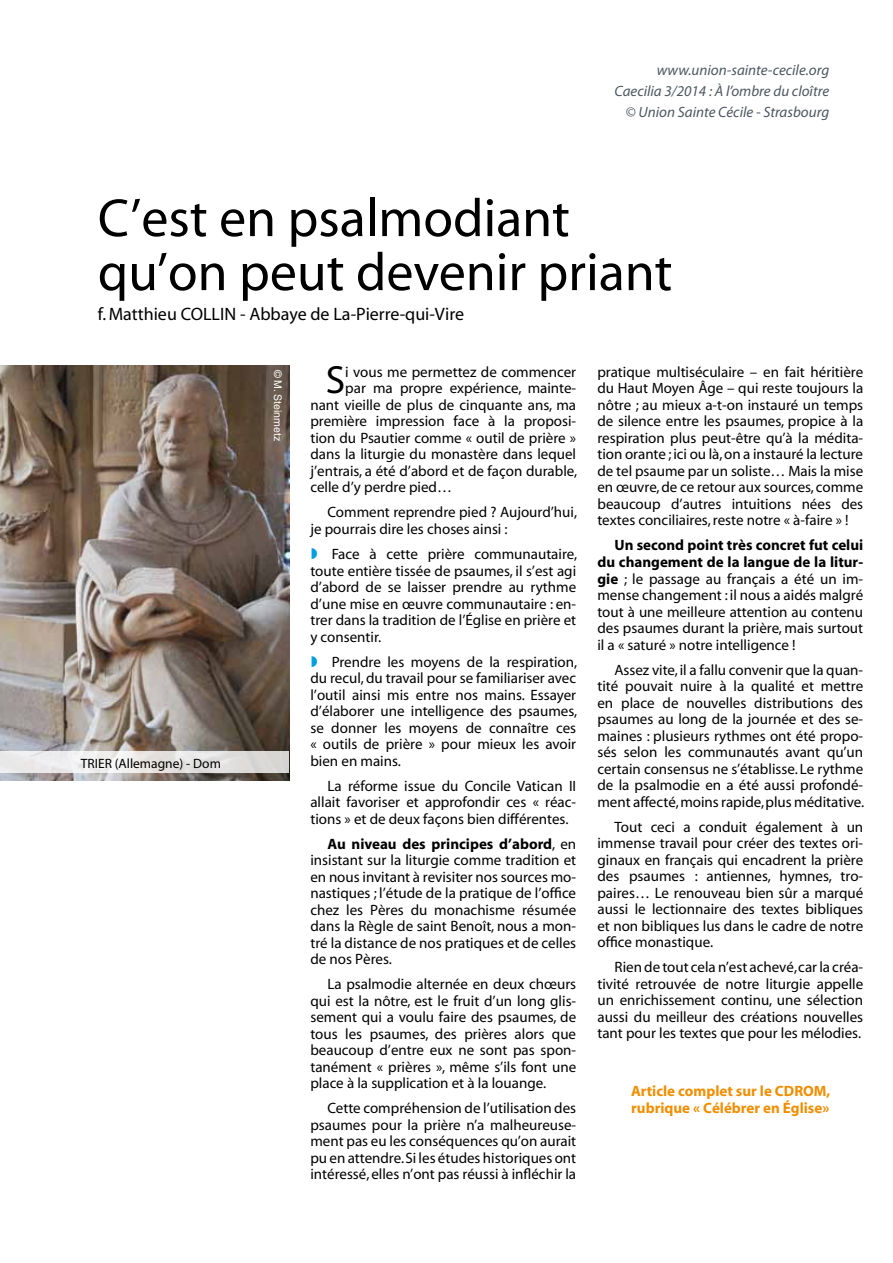
<style>
.page{position:relative;width:893px;height:1263px;background:#fff}
.page>*{position:absolute;margin:0;border:0;box-sizing:border-box;transform-origin:0 0}
.t1{font:54px/54px "Myriad";color:#000}
.t2{font:39.45px "Myriad";color:#000}
.t3{font:18px "Myriad";color:#000}
.t4{font:15px/16.5px "Myriad";color:#000;text-align:justify}
.t5{font:italic 15px/20.7px "Myriad Pro";color:#4b575f;text-align:right}
.t6{font:700 15px/16.5px "Myriad";color:#f18e00}
.t7{font:13.5px "Myriad";color:#000}
.t8{font:10.5px "Helvetica";color:#fff}
.s1{font-weight:700}
</style>
<div class="page">
<img style="left:0;top:365px;width:289px;height:416px">
<svg style="left:0;top:751px;width:289px;height:22px"></svg>
<p class="t5" style="left:614px;top:59px;width:216px">www.union-sainte-cecile.org<br>Caecilia 3/2014 : À l’ombre du cloître © Union Sainte Cécile - Strasbourg</p>
<h1 class="t1" style="left:98px;top:193px;width:576px">C’est en psalmodiant qu’on peut devenir priant</h1>
<p class="t3" style="left:98px;top:305px;width:368px">f. Matthieu COLLIN - Abbaye de La-Pierre-qui-Vire</p>
<p class="t7" style="left:81px;top:756px;width:142px">TRIER (Allemagne) - Dom</p>
<p class="t8" style="left:284px;top:370px;width:73px;rotate:90deg">© M. Steinmetz</p>
<h2 class="t2" style="left:326px;top:361px;width:21px">S</h2>
<p class="t4" style="left:345px;top:364px;width:232px">i vous me permettez de commencer</p>
<p class="t4" style="left:345px;top:381px;width:232px">par ma propre expérience, mainte-</p>
<p class="t4" style="left:310px;top:397px;width:267px">nant vieille de plus de cinquante ans, ma</p>
<p class="t4" style="left:310px;top:414px;width:267px">première impression face à la proposi-</p>
<p class="t4" style="left:310px;top:430px;width:267px">tion du Psautier comme « outil de prière »</p>
<p class="t4" style="left:310px;top:447px;width:267px">dans la liturgie du monastère dans lequel</p>
<p class="t4" style="left:310px;top:463px;width:268px">j’entrais, a été d’abord et de façon durable,</p>
<p class="t4" style="left:310px;top:480px;width:143px">celle d’y perdre pied…</p>
<p class="t4" style="left:310px;top:505px;width:268px;text-indent:17px">Comment reprendre pied ? Aujourd’hui, je pourrais dire les choses ainsi :</p>
<p class="t4" style="left:310px;top:546px;width:268px;text-indent:21px">Face à cette prière communautaire, toute entière tissée de psaumes, il s’est agi d’abord de se laisser prendre au rythme d’une mise en œuvre communautaire : en&shy;trer dans la tradition de l’Église en prière et y consentir.</p>
<p class="t4" style="left:310px;top:654px;width:268px;text-indent:21px">Prendre les moyens de la respiration, du recul, du travail pour se familiariser avec l’outil ainsi mis entre nos mains. Essayer d’élaborer une intelligence des psaumes, se donner les moyens de connaître ces « outils de prière » pour mieux les avoir bien en mains.</p>
<p class="t4" style="left:310px;top:778px;width:267px;text-indent:17px">La réforme issue du Concile Vatican II allait favoriser et approfondir ces « réac&shy;tions » et de deux façons bien différentes.</p>
<p class="t4" style="left:310px;top:836px;width:267px;text-indent:17px"><span class="s1">Au niveau des principes d’abord</span>, en insistant sur la liturgie comme tradition et en nous invitant à revisiter nos sources mo&shy;nastiques ; l’étude de la pratique de l’office chez les Pères du monachisme résumée dans la Règle de saint Benoît, nous a mon&shy;tré la distance de nos pratiques et de celles de nos Pères.</p>
<p class="t4" style="left:310px;top:976px;width:267px;text-indent:17px">La psalmodie alternée en deux chœurs qui est la nôtre, est le fruit d’un long glis&shy;sement qui a voulu faire des psaumes, de tous les psaumes, des prières alors que beaucoup d’entre eux ne sont pas spon&shy;tanément « prières », même s’ils font une place à la supplication et à la louange.</p>
<p class="t4" style="left:310px;top:1100px;width:267px;text-indent:17px">Cette compréhension de l’utilisation des psaumes pour la prière n’a malheureuse&shy;ment pas eu les conséquences qu’on aurait pu en attendre. Si les études historiques ont intéressé, elles n’ont pas réussi à infléchir la</p>
<p class="t4" style="left:597px;top:364px;width:267px">pratique multiséculaire – en fait héritière du Haut Moyen Âge – qui reste toujours la nôtre ; au mieux a-t-on instauré un temps de silence entre les psaumes, propice à la respiration plus peut-être qu’à la médita&shy;tion orante ; ici ou là, on a instauré la lecture de tel psaume par un soliste… Mais la mise en œuvre, de ce retour aux sources, comme beaucoup d’autres intuitions nées des textes conciliaires, reste notre « à-faire » !</p>
<p class="t4" style="left:597px;top:538px;width:267px;text-indent:17px"><span class="s1">Un second point très concret fut celui du changement de la langue de la litur&shy;gie</span> ; le passage au français a été un im&shy;mense changement : il nous a aidés malgré tout à une meilleure attention au contenu des psaumes durant la prière, mais surtout il a « saturé » notre intelligence !</p>
<p class="t4" style="left:597px;top:662px;width:268px;text-indent:17px">Assez vite, il a fallu convenir que la quan&shy;tité pouvait nuire à la qualité et mettre en place de nouvelles distributions des psaumes au long de la journée et des se&shy;maines : plusieurs rythmes ont été propo&shy;sés selon les communautés avant qu’un certain consensus ne s’établisse. Le rythme de la psalmodie en a été aussi profondé&shy;ment affecté, moins rapide, plus méditative.</p>
<p class="t4" style="left:597px;top:819px;width:267px;text-indent:17px">Tout ceci a conduit également à un immense travail pour créer des textes ori&shy;ginaux en français qui encadrent la prière des psaumes : antiennes, hymnes, tro&shy;paires… Le renouveau bien sûr a marqué aussi le lectionnaire des textes bibliques et non bibliques lus dans le cadre de notre office monastique.</p>
<p class="t4" style="left:597px;top:959px;width:267px;text-indent:17px">Rien de tout cela n’est achevé, car la créa&shy;tivité retrouvée de notre liturgie appelle un enrichissement continu, une sélection aussi du meilleur des créations nouvelles tant pour les textes que pour les mélodies.</p>
<p class="t6" style="left:631px;top:1083px;width:201px">Article complet sur le CDROM, rubrique « Célébrer en Église»</p>
</div>
